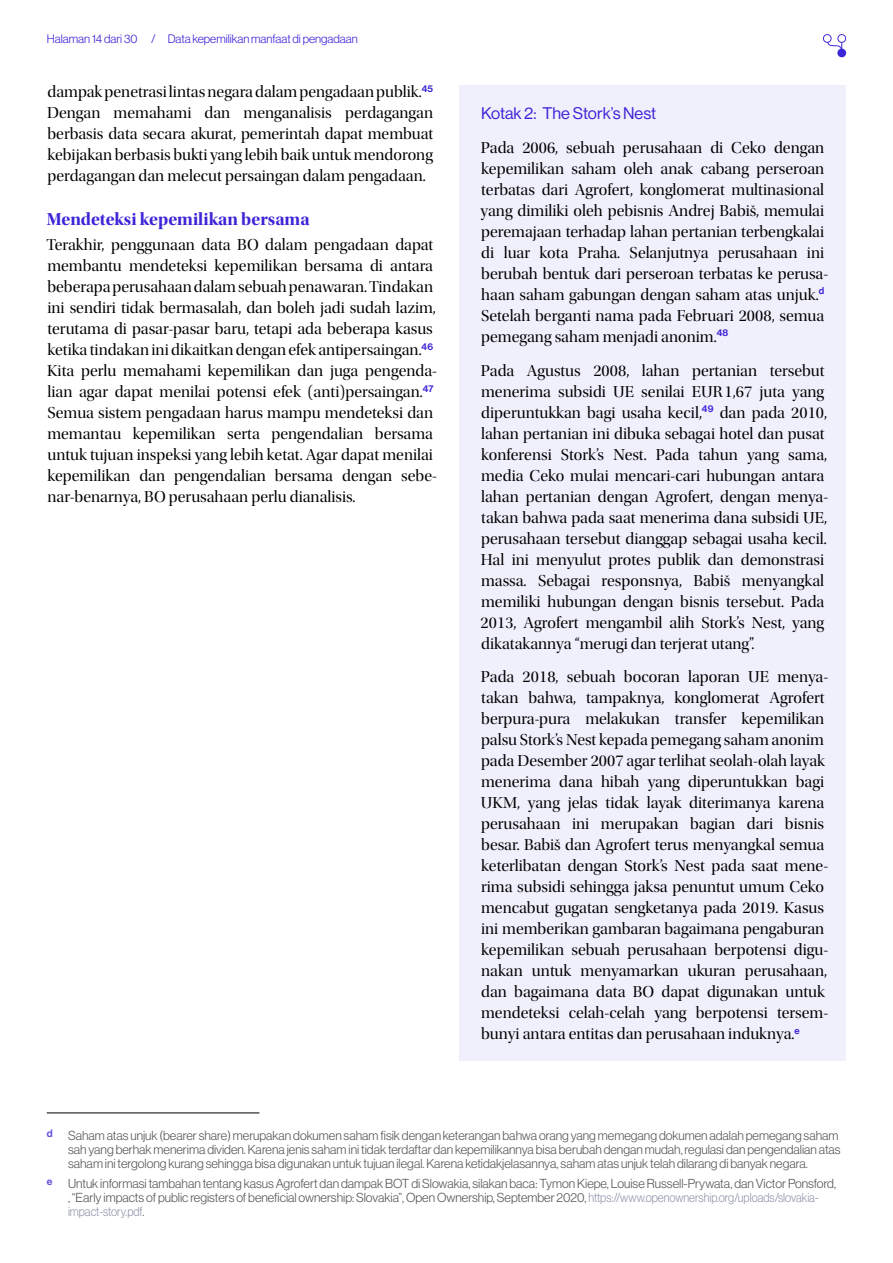
<style>
.page{position:relative;width:893px;height:1263px;background:#fff}
.page>*{position:absolute;margin:0;border:0;box-sizing:border-box;transform-origin:0 0}
.Heading_3{font:18px "Utopia Std Bold Disp";color:#3b25d8}
.t1{font:16.5px/21px "Utopia Std Disp";color:#000}
.t2{font:16.5px "N Haas Grotesk DS Pro 55 Rg";color:#3b25d8}
.Footnote_Text{font:12.75px/14px "N Haas Grotesk DS Pro 45 Lt";color:#575756}
.t3{font:12px "N Haas Grotesk DS Pro 45 Lt";color:#3b25d8}
.s1{color:#9196ab}
</style>
<div class="page">
<svg style="left:823px;top:34px;width:23px;height:23px"></svg>
<hr style="left:47px;top:1112px;width:212px;height:1px;background:#000">
<div style="left:459px;top:85px;width:387px;height:976px;background:#f0effc"></div>
<p class="t3" style="left:47px;top:32px;width:313px">Halaman 14 dari 30 / Data kepemilikan manfaat di pengadaan</p>
<p class="t1" style="left:47px;top:82px;width:388px;text-align:justify">dampak penetrasi lintas negara dalam pengadaan publik.<sup>45<br></sup>Dengan memahami dan menganalisis perdagangan berbasis data secara akurat, pemerintah dapat membuat kebijakan berbasis bukti yang lebih baik untuk mendorong perdagangan dan melecut persaingan dalam pengadaan.</p>
<p class="Heading_3" style="left:47px;top:209px;width:264px">Mendeteksi kepemilikan bersama</p>
<p class="t1" style="left:46px;top:235px;width:392px">Terakhir, penggunaan data BO dalam pengadaan dapat membantu mendeteksi kepemilikan bersama di antara beberapa perusahaan dalam sebuah penawaran. Tindakan ini sendiri tidak bermasalah, dan boleh jadi sudah lazim, terutama di pasar-pasar baru, tetapi ada beberapa kasus ketika tindakan ini dikaitkan dengan efek antipersaingan.<sup>46<br></sup>Kita perlu memahami kepemilikan dan juga pengenda&shy;lian agar dapat menilai potensi efek (anti)persaingan.<sup>47<br></sup>Semua sistem pengadaan harus mampu mendeteksi dan memantau kepemilikan serta pengendalian bersama untuk tujuan inspeksi yang lebih ketat. Agar dapat menilai kepemilikan dan pengendalian bersama dengan sebe&shy;nar-benarnya, BO perusahaan perlu dianalisis.</p>
<p class="t2" style="left:481px;top:104px;width:176px">Kotak 2: The Stork’s Nest</p>
<p class="t1" style="left:481px;top:137px;width:349px">Pada 2006, sebuah perusahaan di Ceko dengan kepemilikan saham oleh anak cabang perseroan terbatas dari Agrofert, konglomerat multinasional yang dimiliki oleh pebisnis Andrej Babiš, memulai peremajaan terhadap lahan pertanian terbengkalai di luar kota Praha. Selanjutnya perusahaan ini berubah bentuk dari perseroan terbatas ke perusa&shy;haan saham gabungan dengan saham atas unjuk.<sup>d </sup>Setelah berganti nama pada Februari 2008, semua pemegang saham menjadi anonim.<sup>48</sup></p>
<p class="t1" style="left:481px;top:360px;width:349px">Pada Agustus 2008, lahan pertanian tersebut menerima subsidi UE senilai EUR1,67 juta yang diperuntukkan bagi usaha kecil,<sup>49</sup> dan pada 2010, lahan pertanian ini dibuka sebagai hotel dan pusat konferensi Stork’s Nest. Pada tahun yang sama, media Ceko mulai mencari-cari hubungan antara lahan pertanian dengan Agrofert, dengan menya&shy;takan bahwa pada saat menerima dana subsidi UE, perusahaan tersebut dianggap sebagai usaha kecil.<br>Hal ini menyulut protes publik dan demonstrasi massa. Sebagai responsnya, Babiš menyangkal memiliki hubungan dengan bisnis tersebut. Pada 2013, Agrofert mengambil alih Stork’s Nest, yang dikatakannya “merugi dan terjerat utang”.</p>
<p class="t1" style="left:481px;top:667px;width:349px">Pada 2018, sebuah bocoran laporan UE menya&shy;takan bahwa, tampaknya, konglomerat Agrofert berpura-pura melakukan transfer kepemilikan palsu Stork’s Nest kepada pemegang saham anonim pada Desember 2007 agar terlihat seolah-olah layak menerima dana hibah yang diperuntukkan bagi UKM, yang jelas tidak layak diterimanya karena perusahaan ini merupakan bagian dari bisnis besar. Babiš dan Agrofert terus menyangkal semua keterlibatan dengan Stork’s Nest pada saat mene&shy;rima subsidi sehingga jaksa penuntut umum Ceko mencabut gugatan sengketanya pada 2019. Kasus ini memberikan gambaran bagaimana pengaburan kepemilikan sebuah perusahaan berpotensi digu&shy;nakan untuk menyamarkan ukuran perusahaan, dan bagaimana data BO dapat digunakan untuk mendeteksi celah-celah yang berpotensi tersem&shy;bunyi antara entitas dan perusahaan induknya.<sup>e</sup></p>
<p class="Footnote_Text" style="left:68px;top:1128px;width:774px;text-indent:-21px"><sup>d</sup> Saham atas unjuk (bearer share) merupakan dokumen saham fisik dengan keterangan bahwa orang yang memegang dokumen adalah pemegang saham sah yang berhak menerima dividen. Karena jenis saham ini tidak terdaftar dan kepemilikannya bisa berubah dengan mudah, regulasi dan pengendalian atas saham ini tergolong kurang sehingga bisa digunakan untuk tujuan ilegal. Karena ketidakjelasannya, saham atas unjuk telah dilarang di banyak negara.</p>
<p class="Footnote_Text" style="left:68px;top:1177px;width:770px;text-indent:-21px"><sup>e</sup> Untuk informasi tambahan tentang kasus Agrofert dan dampak BOT di Slowakia, silakan baca: Tymon Kiepe, Louise Russell-Prywata, dan Victor Ponsford, , “Early impacts of public registers of beneficial ownership: Slovakia”, Open Ownership, September 2020, <span class="s1">https://www.openownership.org/uploads/slovakia&shy;impact-story.pdf</span>.</p>
</div>
